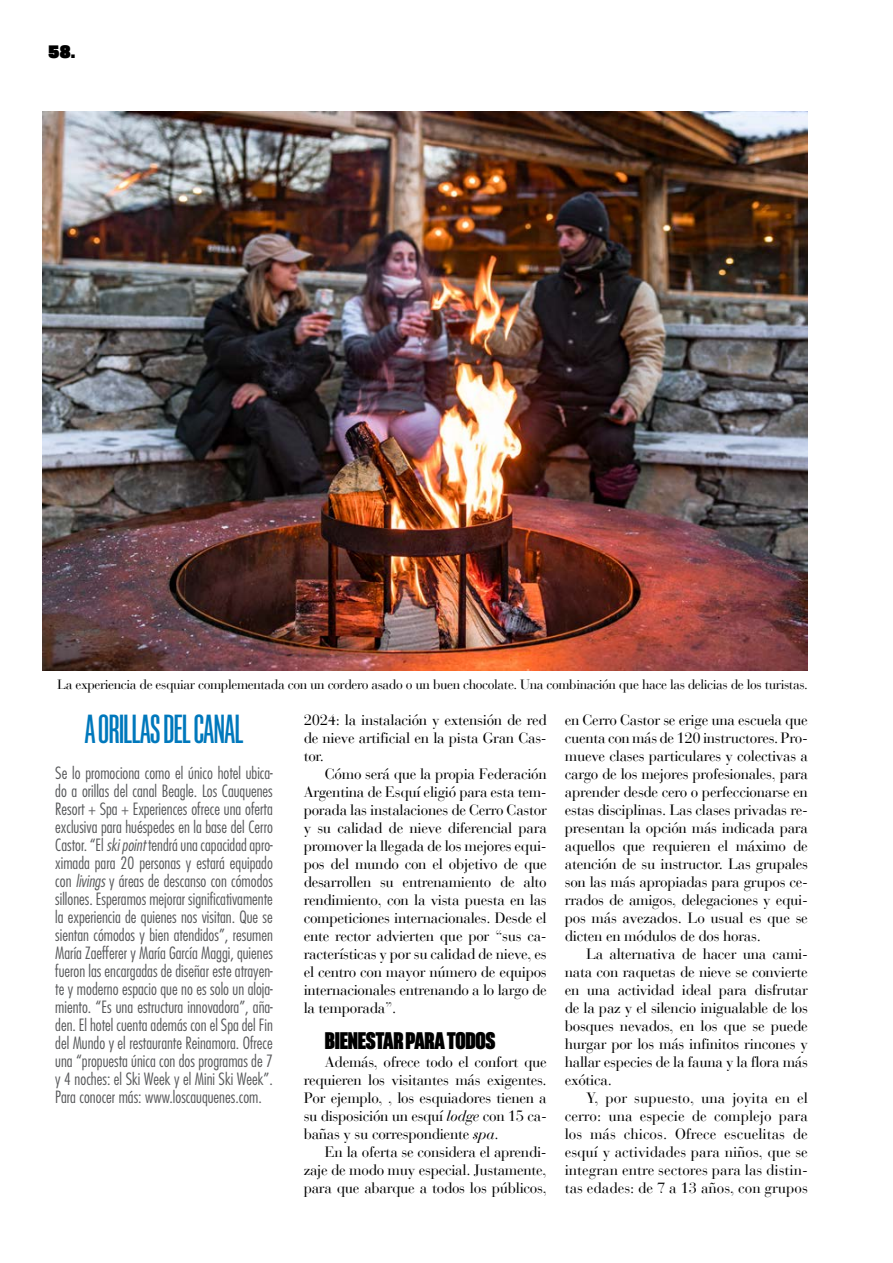
<style>
.page{position:relative;width:893px;height:1263px;background:#fff}
.page>*{position:absolute;margin:0;border:0;box-sizing:border-box;transform-origin:0 0}
.t1{font:40.5px "Akkordeon Five";letter-spacing:-.01em;color:#0078bc}
.t2{font:24px "Akkordeon Ten";letter-spacing:-.01em;color:#000}
.t3{font:18px "Akkordeon Fourteen";color:#000}
.t4{font:300 condensed 16.5px/18px "Futura Std";color:#58595b;text-align:justify}
.t5{font:15px/18px "Bauer Bodoni LT";letter-spacing:-.02em;color:#000;text-align:justify}
.t6{font:13.5px "Bauer Bodoni LT";letter-spacing:-.03em;color:#000}
.s1{font-style:italic}
</style>
<div class="page">
<img style="left:43px;top:112px;width:765px;height:559px">
<p class="t3" style="left:49px;top:41px;width:28px">58.</p>
<p class="t6" style="left:57px;top:676px;width:752px">La experiencia de esquiar complementada con un cordero asado o un buen chocolate. Una combinación que hace las delicias de los turistas.</p>
<h1 class="t1" style="left:85px;top:707px;width:160px">A ORILLAS DEL CANAL</h1>
<p class="t4" style="left:55px;top:764px;width:219px">Se lo promociona como el único hotel ubica&shy;do a orillas del canal Beagle. Los Cauquenes Resort + Spa + Experiences ofrece una oferta exclusiva para huéspedes en la base del Cerro Castor. “El <span class="s1">ski point</span> tendrá una capacidad apro&shy;ximada para 20 personas y estará equipado con <span class="s1">livings</span> y áreas de descanso con cómodos sillones. Esperamos mejorar significativamente la experiencia de quienes nos visitan. Que se sientan cómodos y bien atendidos”, resumen María Zaefferer y María García Maggi, quienes fueron las encargadas de diseñar este atrayen&shy;te y moderno espacio que no es solo un aloja&shy;miento. “Es una estructura innovadora”, aña&shy;den. El hotel cuenta además con el Spa del Fin del Mundo y el restaurante Reinamora. Ofrece una “propuesta única con dos programas de 7 y 4 noches: el Ski Week y el Mini Ski Week”.<br>Para conocer más: www.loscauquenes.com.</p>
<p class="t5" style="left:304px;top:711px;width:245px">2024: la instalación y extensión de red de nieve artificial en la pista Gran Cas&shy;tor.</p>
<p class="t5" style="left:304px;top:765px;width:245px;text-indent:21px">Cómo será que la propia Federación Argentina de Esquí eligió para esta tem&shy;porada las instalaciones de Cerro Castor y su calidad de nieve diferencial para promover la llegada de los mejores equi&shy;pos del mundo con el objetivo de que desarrollen su entrenamiento de alto rendimiento, con la vista puesta en las competiciones internacionales. Desde el ente rector advierten que por “sus ca&shy;racterísticas y por su calidad de nieve, es el centro con mayor número de equipos internacionales entrenando a lo largo de la temporada”.</p>
<h2 class="t2" style="left:325px;top:1027px;width:172px">BIENESTAR PARA TODOS</h2>
<p class="t5" style="left:304px;top:1053px;width:245px;text-indent:21px">Además, ofrece todo el confort que requieren los visitantes más exigentes.<br>Por ejemplo, , los esquiadores tienen a su disposición un esquí <span class="s1">lodge</span> con 15 ca&shy;bañas y su correspondiente <span class="s1">spa</span>.</p>
<p class="t5" style="left:304px;top:1143px;width:245px;text-indent:21px">En la oferta se considera el aprendi&shy;zaje de modo muy especial. Justamente, para que abarque a todos los públicos,</p>
<p class="t5" style="left:565px;top:711px;width:245px">en Cerro Castor se erige una escuela que cuenta con más de 120 instructores. Pro&shy;mueve clases particulares y colectivas a cargo de los mejores profesionales, para aprender desde cero o perfeccionarse en estas disciplinas. Las clases privadas re&shy;presentan la opción más indicada para aquellos que requieren el máximo de atención de su instructor. Las grupales son las más apropiadas para grupos ce&shy;rrados de amigos, delegaciones y equi&shy;pos más avezados. Lo usual es que se dicten en módulos de dos horas.</p>
<p class="t5" style="left:565px;top:945px;width:245px;text-indent:21px">La alternativa de hacer una cami&shy;nata con raquetas de nieve se convierte en una actividad ideal para disfrutar de la paz y el silencio inigualable de los bosques nevados, en los que se puede hurgar por los más infinitos rincones y hallar especies de la fauna y la flora más exótica.</p>
<p class="t5" style="left:565px;top:1089px;width:245px;text-indent:21px">Y, por supuesto, una joyita en el cerro: una especie de complejo para los más chicos. Ofrece escuelitas de esquí y actividades para niños, que se integran entre sectores para las distin&shy;tas edades: de 7 a 13 años, con grupos</p>
</div>
